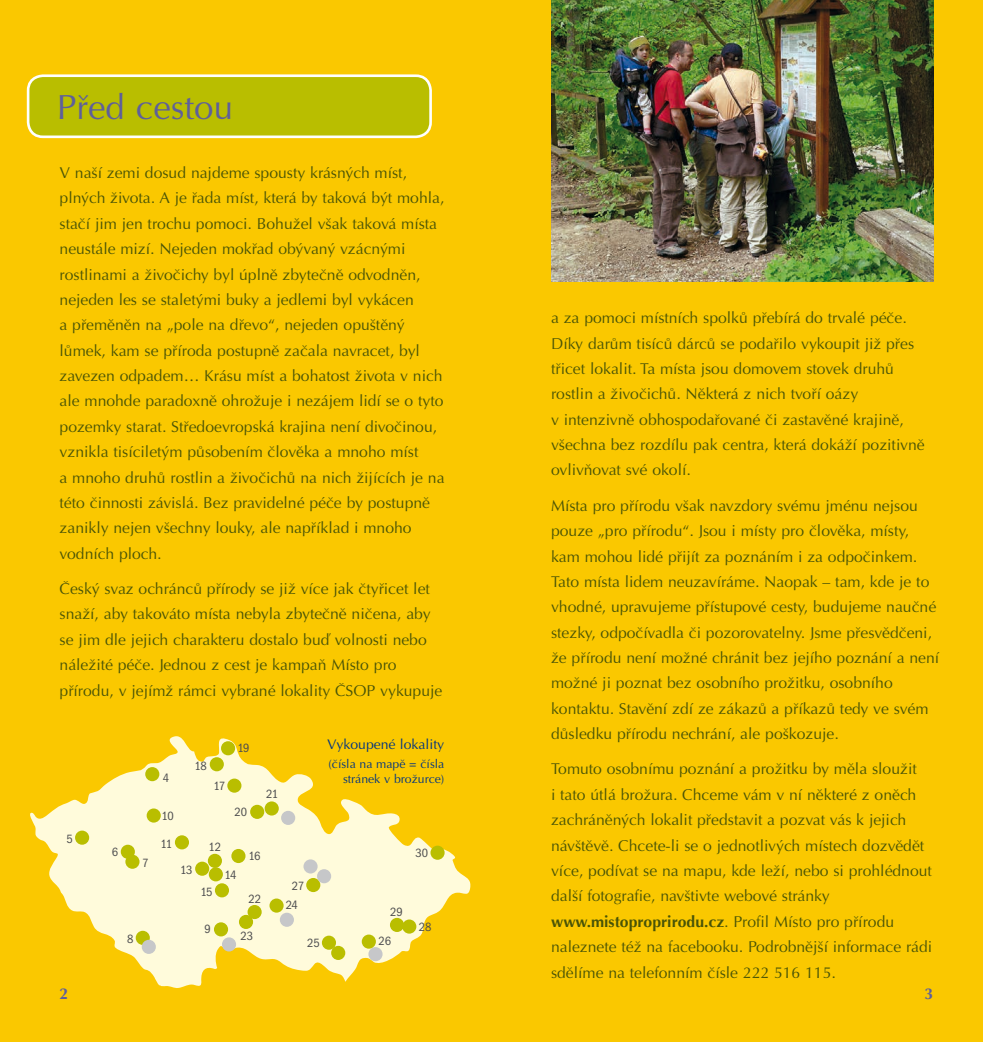
<style>
.page{position:relative;width:983px;height:1042px;background:#fff}
.page>*{position:absolute;margin:0;border:0;box-sizing:border-box;transform-origin:0 0}
.t1{font:35px "Optima CE";color:#5e5f9b}
.t2{font:15.75px/25.4px "Optima CE";color:#495407}
.t3{font:700 15.75px "Optima";color:#495407}
.t4{font:700 15.75px "Optima";color:#5e5f9b}
.t5{font:14px "Optima CE";color:#003381}
.t6{font:12.42px/18.6px "Franklin Got Itc TOT Boo Con";letter-spacing:-.03em;color:#4c4c4e;text-align:center}
.t7{font:12.25px/14.7px "Optima CE";color:#003381;text-align:right}
.s1{font-family:"Optima CE";font-weight:400}
</style>
<div class="page">
<div style="left:0;top:0;width:982px;height:1042px;background:#fac800"></div>
<div style="left:28px;top:76px;width:402px;height:61px;background:#b9be00;border-radius:15px"></div>
<div style="left:27px;top:74px;width:405px;height:64px;border:3px solid #fff;border-radius:15px"></div>
<svg style="left:30px;top:736px;width:440px;height:252px;fill:#fffbdb"></svg>
<div style="left:221px;top:741px;width:14px;height:14px;background:#b9be00;border-radius:50%"></div>
<div style="left:210px;top:757px;width:14px;height:14px;background:#b9be00;border-radius:50%"></div>
<div style="left:227px;top:778px;width:14px;height:14px;background:#b9be00;border-radius:50%"></div>
<div style="left:250px;top:805px;width:14px;height:14px;background:#b9be00;border-radius:50%"></div>
<div style="left:145px;top:767px;width:14px;height:14px;background:#b9be00;border-radius:50%"></div>
<div style="left:147px;top:808px;width:14px;height:14px;background:#b9be00;border-radius:50%"></div>
<div style="left:175px;top:835px;width:14px;height:14px;background:#b9be00;border-radius:50%"></div>
<div style="left:121px;top:845px;width:14px;height:14px;background:#b9be00;border-radius:50%"></div>
<div style="left:125px;top:854px;width:14px;height:15px;background:#b9be00;border-radius:50%"></div>
<div style="left:136px;top:931px;width:14px;height:14px;background:#b9be00;border-radius:50%"></div>
<div style="left:75px;top:830px;width:14px;height:15px;background:#b9be00;border-radius:50%"></div>
<div style="left:195px;top:861px;width:14px;height:15px;background:#b9be00;border-radius:50%"></div>
<div style="left:209px;top:867px;width:14px;height:14px;background:#b9be00;border-radius:50%"></div>
<div style="left:231px;top:849px;width:14px;height:14px;background:#b9be00;border-radius:50%"></div>
<div style="left:264px;top:801px;width:15px;height:14px;background:#b9be00;border-radius:50%"></div>
<div style="left:208px;top:854px;width:14px;height:14px;background:#b9be00;border-radius:50%"></div>
<div style="left:239px;top:915px;width:14px;height:14px;background:#b9be00;border-radius:50%"></div>
<div style="left:269px;top:898px;width:14px;height:14px;background:#b9be00;border-radius:50%"></div>
<div style="left:390px;top:918px;width:14px;height:14px;background:#b9be00;border-radius:50%"></div>
<div style="left:306px;top:878px;width:14px;height:14px;background:#b9be00;border-radius:50%"></div>
<div style="left:317px;top:869px;width:14px;height:14px;background:#c6c7c9;border-radius:50%"></div>
<div style="left:247px;top:905px;width:14px;height:14px;background:#b9be00;border-radius:50%"></div>
<div style="left:222px;top:937px;width:14px;height:14px;background:#c6c7c9;border-radius:50%"></div>
<div style="left:142px;top:940px;width:14px;height:14px;background:#c6c7c9;border-radius:50%"></div>
<div style="left:280px;top:912px;width:14px;height:15px;background:#c6c7c9;border-radius:50%"></div>
<div style="left:303px;top:859px;width:14px;height:14px;background:#c6c7c9;border-radius:50%"></div>
<div style="left:281px;top:811px;width:14px;height:14px;background:#c6c7c9;border-radius:50%"></div>
<div style="left:368px;top:947px;width:14px;height:14px;background:#c6c7c9;border-radius:50%"></div>
<div style="left:215px;top:883px;width:14px;height:14px;background:#b9be00;border-radius:50%"></div>
<div style="left:214px;top:922px;width:14px;height:14px;background:#b9be00;border-radius:50%"></div>
<div style="left:322px;top:935px;width:14px;height:15px;background:#b9be00;border-radius:50%"></div>
<div style="left:331px;top:946px;width:14px;height:14px;background:#b9be00;border-radius:50%"></div>
<div style="left:361px;top:934px;width:15px;height:14px;background:#b9be00;border-radius:50%"></div>
<div style="left:402px;top:919px;width:14px;height:14px;background:#b9be00;border-radius:50%"></div>
<div style="left:430px;top:845px;width:14px;height:15px;background:#b9be00;border-radius:50%"></div>
<img style="left:551px;top:0;width:382px;height:282px">
<h1 class="t1" style="left:57px;top:87px;width:178px">Před cestou</h1>
<p class="t2" style="left:60px;top:160px;width:386px">V naší zemi dosud najdeme spousty krásných míst, plných života. A je řada míst, která by taková být mohla, stačí jim jen trochu pomoci. Bohužel však taková místa neustále mizí. Nejeden mokřad obývaný vzácnými rostlinami a živočichy byl úplně zbytečně odvodněn, nejeden les se staletými buky a jedlemi byl vykácen<br>a přeměněn na „pole na dřevo“, nejeden opuštěný lůmek, kam se příroda postupně začala navracet, byl zavezen odpadem… Krásu míst a bohatost života v nich ale mnohde paradoxně ohrožuje i nezájem lidí se o tyto pozemky starat. Středoevropská krajina není divočinou, vznikla tisíciletým působením člověka a mnoho míst<br>a mnoho druhů rostlin a živočichů na nich žijících je na této činnosti závislá. Bez pravidelné péče by postupně zanikly nejen všechny louky, ale například i mnoho vodních ploch.</p>
<p class="t2" style="left:60px;top:576px;width:384px">Český svaz ochránců přírody se již více jak čtyřicet let snaží, aby takováto místa nebyla zbytečně ničena, aby se jim dle jejich charakteru dostalo buď volnosti nebo náležité péče. Jednou z cest je kampaň Místo pro přírodu, v jejímž rámci vybrané lokality ČSOP vykupuje</p>
<p class="t6" style="left:67px;top:829px;width:8px">5</p>
<p class="t6" style="left:112px;top:843px;width:8px">6</p>
<p class="t6" style="left:142px;top:854px;width:8px">7</p>
<p class="t6" style="left:127px;top:929px;width:8px">8</p>
<p class="t6" style="left:163px;top:769px;width:8px">4</p>
<p class="t6" style="left:162px;top:806px;width:14px">10</p>
<p class="t6" style="left:160px;top:834px;width:13px">11</p>
<p class="t6" style="left:194px;top:756px;width:14px">18</p>
<p class="t6" style="left:213px;top:776px;width:13px">17</p>
<p class="t6" style="left:237px;top:739px;width:14px">19</p>
<p class="t6" style="left:234px;top:803px;width:14px">20</p>
<p class="t6" style="left:266px;top:785px;width:13px">21</p>
<p class="t6" style="left:208px;top:837px;width:14px">12</p>
<p class="t6" style="left:248px;top:846px;width:13px">16</p>
<p class="t6" style="left:180px;top:860px;width:14px">13</p>
<p class="t6" style="left:200px;top:882px;width:14px">15</p>
<p class="t6" style="left:204px;top:920px;width:8px">9</p>
<p class="t6" style="left:224px;top:865px;width:13px">14</p>
<p class="t6" style="left:248px;top:890px;width:14px">22</p>
<p class="t6" style="left:240px;top:927px;width:14px">23</p>
<p class="t5" style="left:327px;top:736px;width:119px">Vykoupené lokality</p>
<p class="t7" style="left:328px;top:757px;width:117px">(čísla na mapě = čísla stránek v brožurce)</p>
<p class="t6" style="left:286px;top:877px;width:20px">27<br>24</p>
<p class="t6" style="left:390px;top:902px;width:14px">29</p>
<p class="t6" style="left:307px;top:934px;width:14px">25</p>
<p class="t6" style="left:378px;top:932px;width:14px">26</p>
<p class="t6" style="left:415px;top:843px;width:14px">30</p>
<p class="t6" style="left:419px;top:918px;width:14px">28</p>
<p class="t2" style="left:551px;top:305px;width:375px">a za pomoci místních spolků přebírá do trvalé péče.<br>Díky darům tisíců dárců se podařilo vykoupit již přes třicet lokalit. Ta místa jsou domovem stovek druhů rostlin a živočichů. Některá z nich tvoří oázy<br>v intenzivně obhospodařované či zastavěné krajině, všechna bez rozdílu pak centra, která dokáží pozitivně ovlivňovat své okolí.</p>
<p class="t2" style="left:551px;top:493px;width:389px">Místa pro přírodu však navzdory svému jménu nejsou pouze „pro přírodu“. Jsou i místy pro člověka, místy, kam mohou lidé přijít za poznáním i za odpočinkem.<br>Tato místa lidem neuzavíráme. Naopak – tam, kde je to vhodné, upravujeme přístupové cesty, budujeme naučné stezky, odpočívadla či pozorovatelny. Jsme přesvědčeni, že přírodu není možné chránit bez jejího poznání a není možné ji poznat bez osobního prožitku, osobního kontaktu. Stavění zdí ze zákazů a příkazů tedy ve svém důsledku přírodu nechrání, ale poškozuje.</p>
<p class="t2" style="left:551px;top:756px;width:382px">Tomuto osobnímu poznání a prožitku by měla sloužit<br>i tato útlá brožura. Chceme vám v ní některé z oněch zachráněných lokalit představit a pozvat vás k jejich návštěvě. Chcete-li se o jednotlivých místech dozvědět více, podívat se na mapu, kde leží, nebo si prohlédnout další fotografie, navštivte webové stránky</p>
<p class="t3" style="left:551px;top:912px;width:344px">www.mistoproprirodu.cz<span class="s1">. Profil Místo pro přírodu</span></p>
<p class="t2" style="left:551px;top:934px;width:382px">naleznete též na facebooku. Podrobnější informace rádi sdělíme na telefonním čísle 222 516 115.</p>
<p class="t4" style="left:60px;top:985px;width:10px">2</p>
<p class="t4" style="left:924px;top:985px;width:10px">3</p>
</div>
